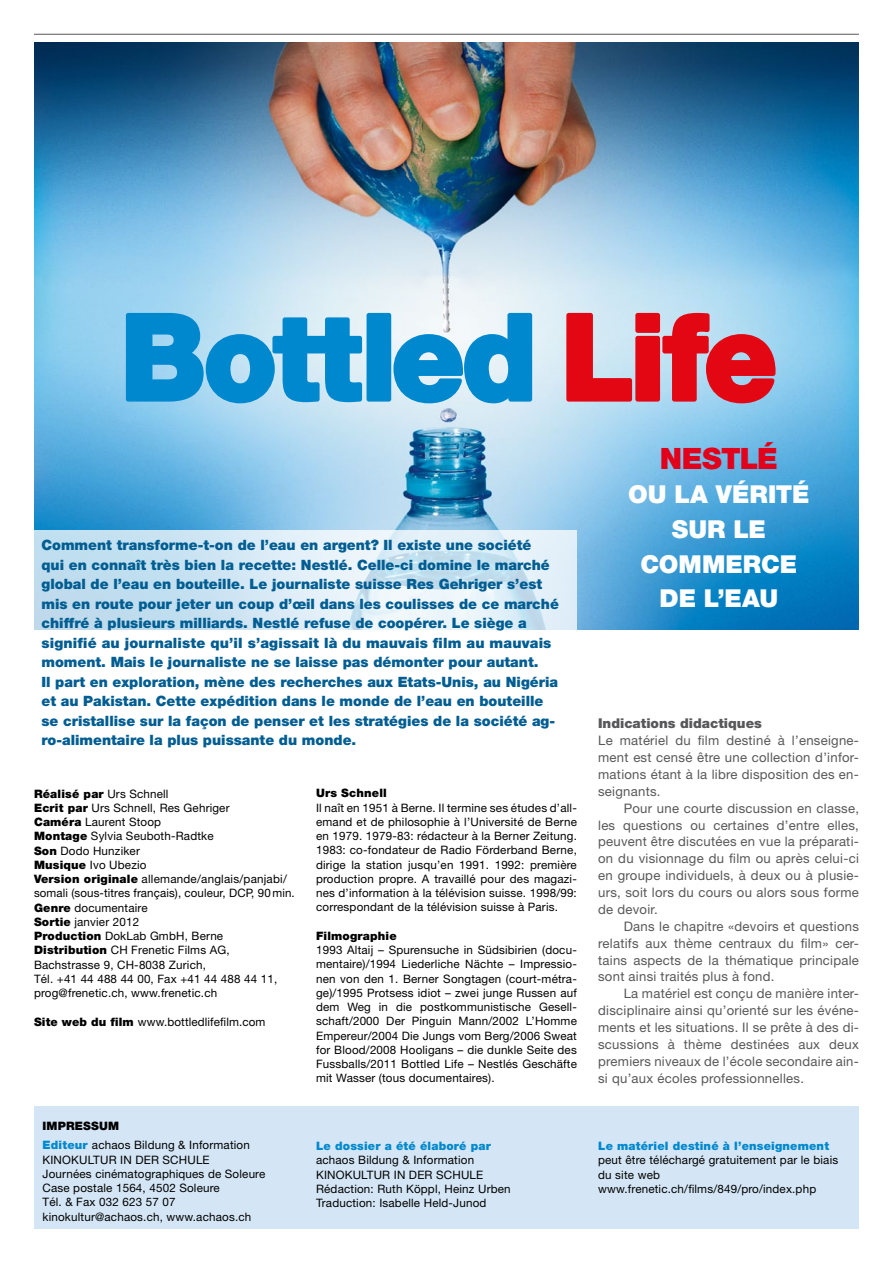
<style>
.page{position:relative;width:893px;height:1263px;background:#fff}
.page>*{position:absolute;margin:0;border:0;box-sizing:border-box;transform-origin:0 0}
.t1{font:900 29.55px "Helvetica Neue";color:#e2001a}
.t2{font:900 24.75px/34.7px "Helvetica Neue";letter-spacing:-.005em;color:#fff;text-align:center}
.t3{font:900 14.25px/19.5px "Helvetica Neue";color:#005d92}
.t4{font:900 13.5px "Helvetica Neue";color:#58585a}
.t5{font:13.2px/17px "Helvetica Neue";letter-spacing:.02em;color:#58585a;text-align:justify}
.t6{font:11.7px/14.2px "Helvetica Neue";letter-spacing:.015em;color:#000}
.t7{font:900 11.7px "Helvetica Neue";letter-spacing:.015em;color:#0088cd}
.t8{font:900 11.7px "Helvetica Neue";letter-spacing:.015em;color:#000}
.s1{font-weight:900}
.s2{font-weight:900;color:#0088cd}
</style>
<div class="page">
<div style="left:34px;top:1106px;width:825px;height:123px;background:#d4e6f5"></div>
<hr style="left:34px;top:34px;width:825px;height:1px;background:#58585a">
<img style="left:34px;top:43px;width:825px;height:586px">
<svg style="left:34px;top:531px;width:543px;height:99px;background:#d3e7f3"></svg>
<svg style="left:126px;top:313px;width:236px;height:90px;background:#40a5da"></svg>
<div style="left:367px;top:313px;width:24px;height:89px;background:#0088cf;border-radius:2px"></div>
<svg style="left:393px;top:313px;width:139px;height:90px"></svg>
<div style="left:635px;top:313px;width:25px;height:20px;background:#e30613;border-radius:2px"></div>
<svg style="left:662px;top:313px;width:114px;height:90px;background:#ce5768"></svg>
<div style="left:635px;top:336px;width:25px;height:66px;background:#e30613;border-radius:2px"></div>
<svg style="left:566px;top:313px;width:66px;height:89px;background:#d96976"></svg>
<p class="t3" style="left:41px;top:535px;width:519px">Comment transforme-t-on de l’eau en argent? Il existe une société<br>qui en connaît très bien la recette: Nestlé. Celle-ci domine le marché global de l’eau en bouteille. Le journaliste suisse Res Gehriger s’est mis en route pour jeter un coup d’œil dans les coulisses de ce marché chiffré à plusieurs milliards. Nestlé refuse de coopérer. Le siège a signifié au journaliste qu’il s’agissait là du mauvais film au mauvais moment. Mais le journaliste ne se laisse pas démonter pour autant.<br>Il part en exploration, mène des recherches aux Etats-Unis, au Nigéria et au Pakistan. Cette expédition dans le monde de l’eau en bouteille se cristallise sur la façon de penser et les stratégies de la société ag&shy;ro-alimentaire la plus puissante du monde.</p>
<p class="t6" style="left:34px;top:786px;width:262px"><span class="s1">Réalisé par</span> Urs Schnell<br><span class="s1">Ecrit par</span> Urs Schnell, Res Gehriger<br><span class="s1">Caméra</span> Laurent Stoop<br><span class="s1">Montage</span> Sylvia Seuboth-Radtke<br><span class="s1">Son</span> Dodo Hunziker<br><span class="s1">Musique</span> Ivo Ubezio<br><span class="s1">Version originale</span> allemande/anglais/panjabi/ somali (sous-titres français), couleur, DCP, 90 min.<br><span class="s1">Genre</span> documentaire<br><span class="s1">Sortie</span> janvier 2012<br><span class="s1">Production</span> DokLab GmbH, Berne<br><span class="s1">Distribution</span> CH Frenetic Films AG,<br>Bachstrasse 9, CH-8038 Zurich,<br>Tél. +41 44 488 44 00, Fax +41 44 488 44 11, prog@frenetic.ch, www.frenetic.ch</p>
<p class="t6" style="left:34px;top:1014px;width:233px"><span class="s1">Site web du film</span> www.bottledlifefilm.com</p>
<p class="t8" style="left:43px;top:1118px;width:42px">IMPRESS</p>
<p class="t6" style="left:43px;top:1115px;width:209px;line-height:19.5px;text-indent:57px"><span class="s1">UM<br></span><span class="s2">Editeur</span> achaos Bildung &amp; Information</p>
<p class="t6" style="left:43px;top:1152px;width:224px">KINOKULTUR IN DER SCHULE<br>Journées cinématographiques de Soleure<br>Case postale 1564, 4502 Soleure<br>Tél. &amp; Fax 032 623 57 07 kinokultur@achaos.ch, www.achaos.ch</p>
<p class="t8" style="left:316px;top:786px;width:72px">Urs Schnell</p>
<p class="t6" style="left:316px;top:800px;width:262px;text-align:justify">Il naît en 1951 à Berne. Il termine ses études d’all&shy;emand et de philosophie à l’Université de Berne en 1979. 1979-83: rédacteur à la Berner Zeitung.<br>1983: co-fondateur de Radio Förderband Berne, dirige la station jusqu’en 1991. 1992: première production propre. A travaillé pour des magazi&shy;nes d’information à la télévision suisse. 1998/99: correspondant de la télévision suisse à Paris.</p>
<p class="t8" style="left:316px;top:929px;width:82px">Filmographie</p>
<p class="t6" style="left:316px;top:943px;width:262px;text-align:justify">1993 Altaij – Spurensuche in Südsibirien (docu&shy;mentaire)/1994 Liederliche Nächte – Impressio&shy;nen von den 1. Berner Songtagen (court-métra&shy;ge)/1995 Protsess idiot – zwei junge Russen auf dem Weg in die postkommunistische Gesell&shy;schaft/2000 Der Pinguin Mann/2002 L’Homme Empereur/2004 Die Jungs vom Berg/2006 Sweat for Blood/2008 Hooligans – die dunkle Seite des Fussballs/2011 Bottled Life – Nestlés Geschäfte mit Wasser (tous documentaires).</p>
<p class="t7" style="left:316px;top:1139px;width:176px">Le dossier a été élaboré par</p>
<p class="t6" style="left:316px;top:1153px;width:196px">achaos Bildung &amp; Information<br>KINOKULTUR IN DER SCHULE<br>Rédaction: Ruth Köppl, Heinz Urben<br>Traduction: Isabelle Held-Junod</p>
<h1 class="t1" style="left:660px;top:441px;width:120px">nestlé</h1>
<h2 class="t2" style="left:628px;top:477px;width:168px">OU LA VÉRITÉ<br>SUR LE<br>COMMERCE<br>DE L’EAU</h2>
<p class="t4" style="left:598px;top:715px;width:165px">Indications didactiques</p>
<p class="t5" style="left:598px;top:732px;width:262px">Le matériel du film destiné à l’enseigne&shy;ment est censé être une collection d’infor&shy;mations étant à la libre disposition des en&shy;seignants.</p>
<p class="t5" style="left:598px;top:799px;width:262px;text-indent:26px">Pour une courte discussion en classe, les questions ou certaines d’entre elles, peuvent être discutées en vue la préparati&shy;on du visionnage du film ou après celui-ci en groupe individuels, à deux ou à plusie&shy;urs, soit lors du cours ou alors sous forme de devoir.</p>
<p class="t5" style="left:598px;top:917px;width:262px;text-indent:26px">Dans le chapitre «devoirs et questions relatifs aux thème centraux du film» cer&shy;tains aspects de la thématique principale sont ainsi traités plus à fond.</p>
<p class="t5" style="left:598px;top:985px;width:262px;text-indent:26px">La matériel est conçu de manière inter&shy;disciplinaire ainsi qu’orienté sur les événe&shy;ments et les situations. Il se prête à des di&shy;scussions à thème destinées aux deux premiers niveaux de l’école secondaire ain&shy;si qu’aux écoles professionnelles.</p>
<p class="t7" style="left:598px;top:1139px;width:232px">Le matériel destiné à l’enseignement</p>
<p class="t6" style="left:598px;top:1153px;width:242px">peut être téléchargé gratuitement par le biais du site web www.frenetic.ch/films/849/pro/index.php</p>
</div>
